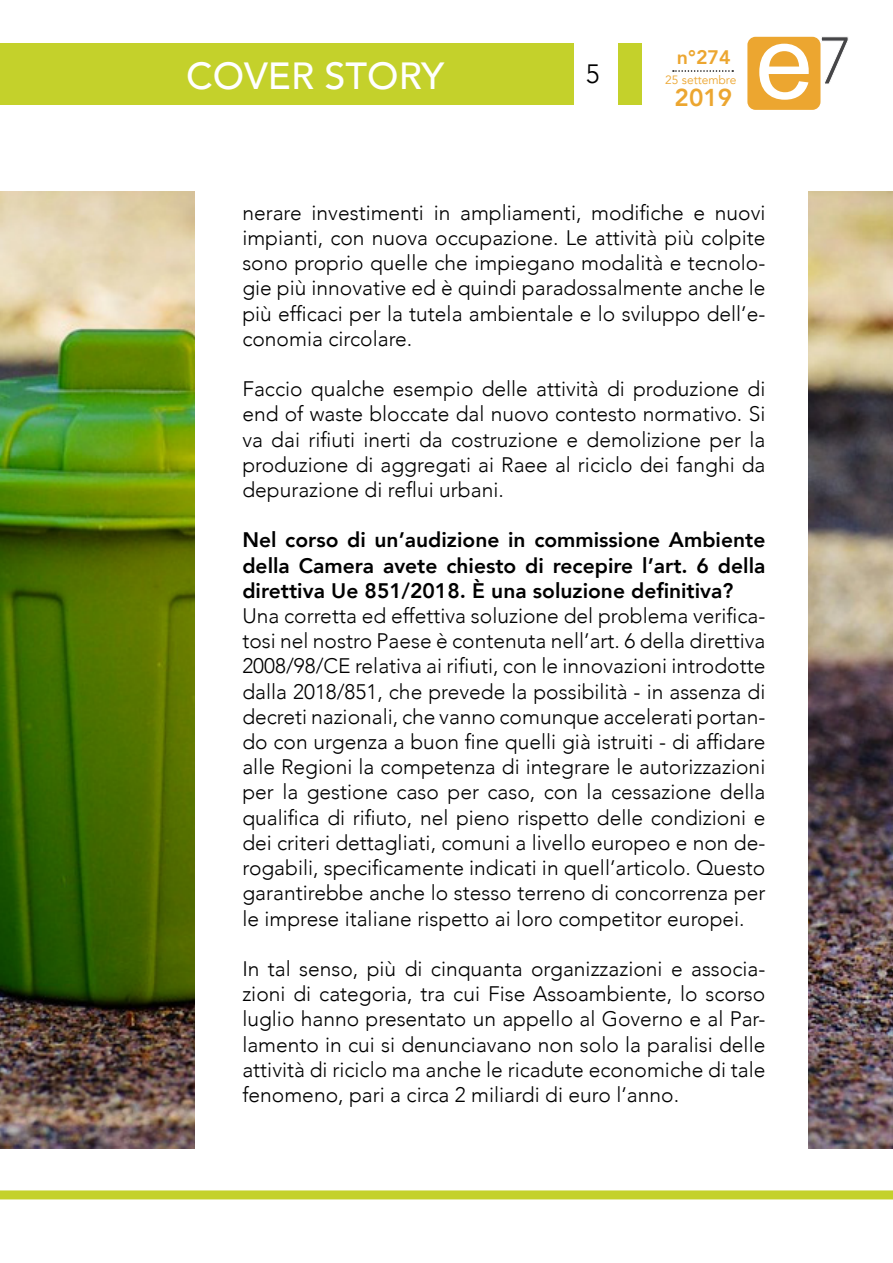
<style>
.page{position:relative;width:893px;height:1263px;background:#fff}
.page>*{position:absolute;margin:0;border:0;box-sizing:border-box;transform-origin:0 0}
.t1{font:500 37.8px "Avenir";color:#fff}
.t2{font:300 26.55px "Avenir";color:#000}
.t3{font:800 24.45px "Avenir";color:#eca630}
.t4{font:300 21px/25.2px "Avenir";color:#000;text-align:justify}
.t5{font:800 21px/25.2px "Avenir";color:#000;text-align:justify}
.t6{font:800 19.5px "Avenir";color:#eca630}
.t7{font:12px "Avenir";color:#eca630}
</style>
<div class="page">
<div style="left:747px;top:37px;width:73px;height:73px;background:#eca630;border-radius:8px"></div>
<svg style="left:759px;top:44px;width:50px;height:56px"></svg>
<svg style="left:820px;top:36px;width:29px;height:49px"></svg>
<svg style="left:673px;top:70px;width:60px;height:2px"></svg>
<img style="left:0;top:191px;width:893px;height:957px">
<div style="left:196px;top:157px;width:612px;height:1017px;background:#fff"></div>
<div style="left:0;top:43px;width:641px;height:62px;background:#c4d12b"></div>
<div style="left:574px;top:37px;width:43px;height:74px;background:#fff"></div>
<div style="left:0;top:1190px;width:893px;height:9px;background:#c4d12b"></div>
<h1 class="t1" style="left:186px;top:43px;width:260px">COVER STORY</h1>
<p class="t2" style="left:586px;top:58px;width:15px">5</p>
<p class="t6" style="left:677px;top:42px;width:55px">n°274</p>
<p class="t3" style="left:675px;top:78px;width:59px">2019</p>
<p class="t7" style="left:665px;top:73px;width:73px">25 settembre</p>
<p class="t4" style="left:242px;top:200px;width:525px">nerare investimenti in ampliamenti, modifiche e nuovi impianti, con nuova occupazione. Le attività più colpite sono proprio quelle che impiegano modalità e tecnolo&shy;gie più innovative ed è quindi paradossalmente anche le più efficaci per la tutela ambientale e lo sviluppo dell’e&shy;conomia circolare.</p>
<p class="t4" style="left:242px;top:376px;width:525px">Faccio qualche esempio delle attività di produzione di end of waste bloccate dal nuovo contesto normativo. Si va dai rifiuti inerti da costruzione e demolizione per la produzione di aggregati ai Raee al riciclo dei fanghi da depurazione di reflui urbani.</p>
<p class="t5" style="left:242px;top:528px;width:525px">Nel corso di un’audizione in commissione Ambiente della Camera avete chiesto di recepire l’art. 6 della direttiva Ue 851/2018. è una soluzione definitiva?</p>
<p class="t4" style="left:242px;top:603px;width:525px">Una corretta ed effettiva soluzione del problema verifica&shy;tosi nel nostro Paese è contenuta nell’art. 6 della direttiva 2008/98/CE relativa ai rifiuti, con le innovazioni introdotte dalla 2018/851, che prevede la possibilità - in assenza di decreti nazionali, che vanno comunque accelerati portan&shy;do con urgenza a buon fine quelli già istruiti - di affidare alle Regioni la competenza di integrare le autorizzazioni per la gestione caso per caso, con la cessazione della qualifica di rifiuto, nel pieno rispetto delle condizioni e dei criteri dettagliati, comuni a livello europeo e non de&shy;rogabili, specificamente indicati in quell’articolo. Questo garantirebbe anche lo stesso terreno di concorrenza per le imprese italiane rispetto ai loro competitor europei.</p>
<p class="t4" style="left:242px;top:956px;width:525px">In tal senso, più di cinquanta organizzazioni e associa&shy;zioni di categoria, tra cui Fise Assoambiente, lo scorso luglio hanno presentato un appello al Governo e al Par&shy;lamento in cui si denunciavano non solo la paralisi delle attività di riciclo ma anche le ricadute economiche di tale fenomeno, pari a circa 2 miliardi di euro l’anno.</p>
</div>
